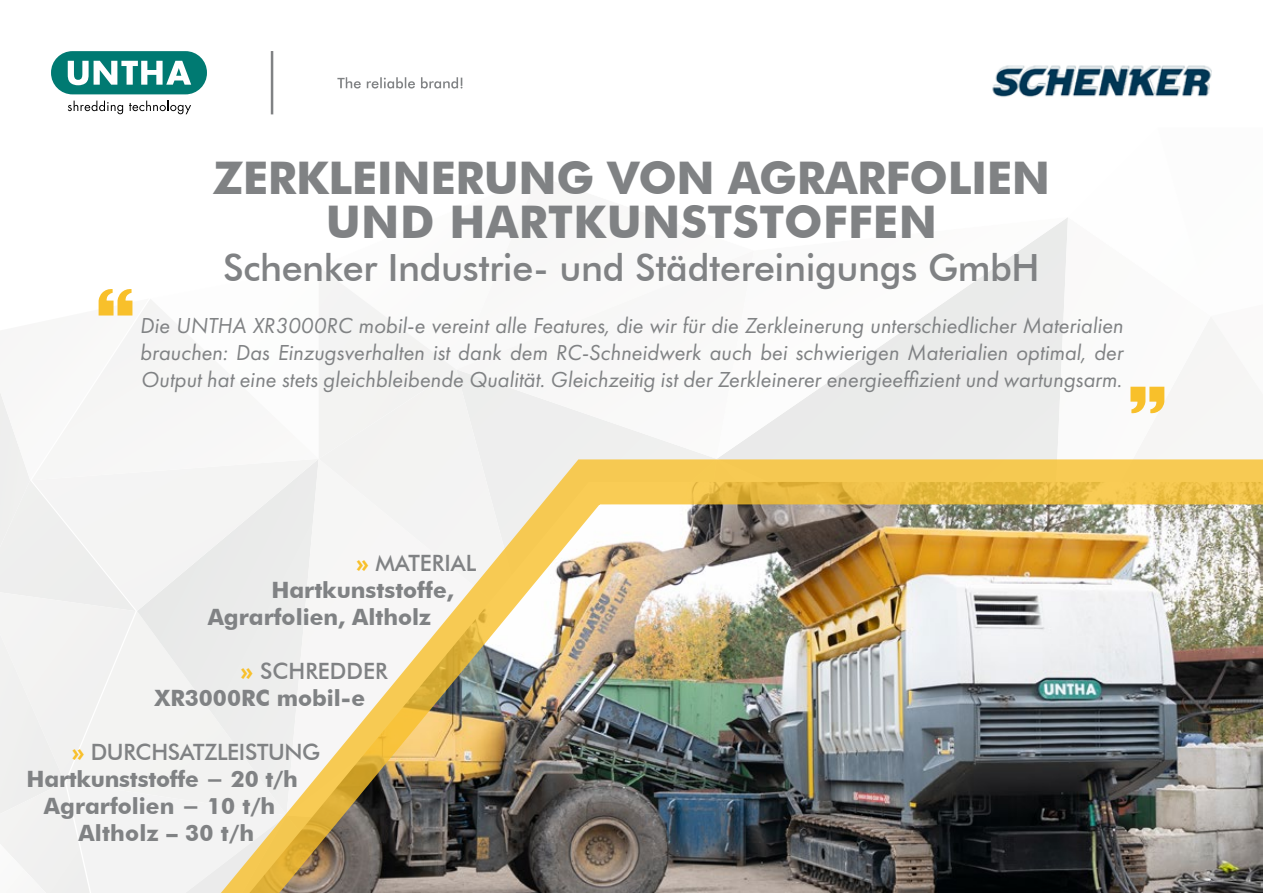
<style>
.page{position:relative;width:1263px;height:893px;background:#fff}
.page>*{position:absolute;margin:0;border:0;box-sizing:border-box;transform-origin:0 0}
.t1{font:700 45px/43.5px "Futura BT";letter-spacing:-.01em;color:#808284;text-align:center}
.t2{font:500 37.5px "Futura BT";letter-spacing:-.01em;color:#808284}
.t3{font:italic 22.5px/27px "Futura PT";color:#808284;text-align:justify}
.t4{font:700 22.5px/27px "Futura BT";color:#808284}
.t5{font:500 22.5px "Futura BT";letter-spacing:-.015em;color:#808284}
.s1{font-weight:700;color:#f8c02b}
.s2{color:#f8c02b}
.s3{font-weight:500}
</style>
<div class="page">
<img style="left:992px;top:65px;width:220px;height:32px">
<hr style="left:271px;top:51px;width:2px;height:63px;background:#808284">
<div style="left:51px;top:51px;width:156px;height:43px;background:#007a72;border-radius:21px"></div>
<svg style="left:68px;top:61px;width:123px;height:24px"></svg>
<svg style="left:68px;top:101px;width:55px;height:13px"></svg>
<svg style="left:129px;top:101px;width:62px;height:13px"></svg>
<svg style="left:337px;top:77px;width:125px;height:12px"></svg>
<img style="left:0;top:218px;width:1263px;height:675px">
<h1 class="t1" style="left:213px;top:156px;width:839px">ZERKLEINERUNG VON AGRARFOLIEN<br>UND HARTKUNSTSTOFFEN</h1>
<h2 class="t2" style="left:223px;top:245px;width:818px">Schenker Industrie- und Städtereinigungs GmbH</h2>
<p class="t3" style="left:140px;top:312px;width:985px">Die UNTHA XR3000RC mobil-e vereint alle Features, die wir für die Zerkleinerung unterschiedlicher Materialien brauchen: Das Einzugsverhalten ist dank dem RC-Schneidwerk auch bei schwierigen Materialien optimal, der Output hat eine stets gleichbleibende Qualität. Gleichzeitig ist der Zerkleinerer energieeffizient und wartungsarm.</p>
<p class="t5" style="left:356px;top:549px;width:122px"><span class="s1">»</span> MATERIAL</p>
<p class="t4" style="left:271px;top:576px;width:184px">Hartkunststoffe,</p>
<p class="t4" style="left:208px;top:603px;width:225px">Agrarfolien, Altholz</p>
<p class="t4" style="left:154px;top:657px;width:235px;text-indent:86px"><span class="s2">»</span> <span class="s3">SCHREDDER<br></span>XR3000RC mobil-e</p>
<p class="t5" style="left:72px;top:738px;width:250px"><span class="s1">»</span> DURCHSATZLEISTUNG</p>
<p class="t4" style="left:27px;top:765px;width:273px">Hartkunststoffe − 20 t/h</p>
<p class="t4" style="left:44px;top:792px;width:233px">Agrarfolien − 10 t/h</p>
<p class="t4" style="left:78px;top:819px;width:177px">Altholz – 30 t/h</p>
</div>
